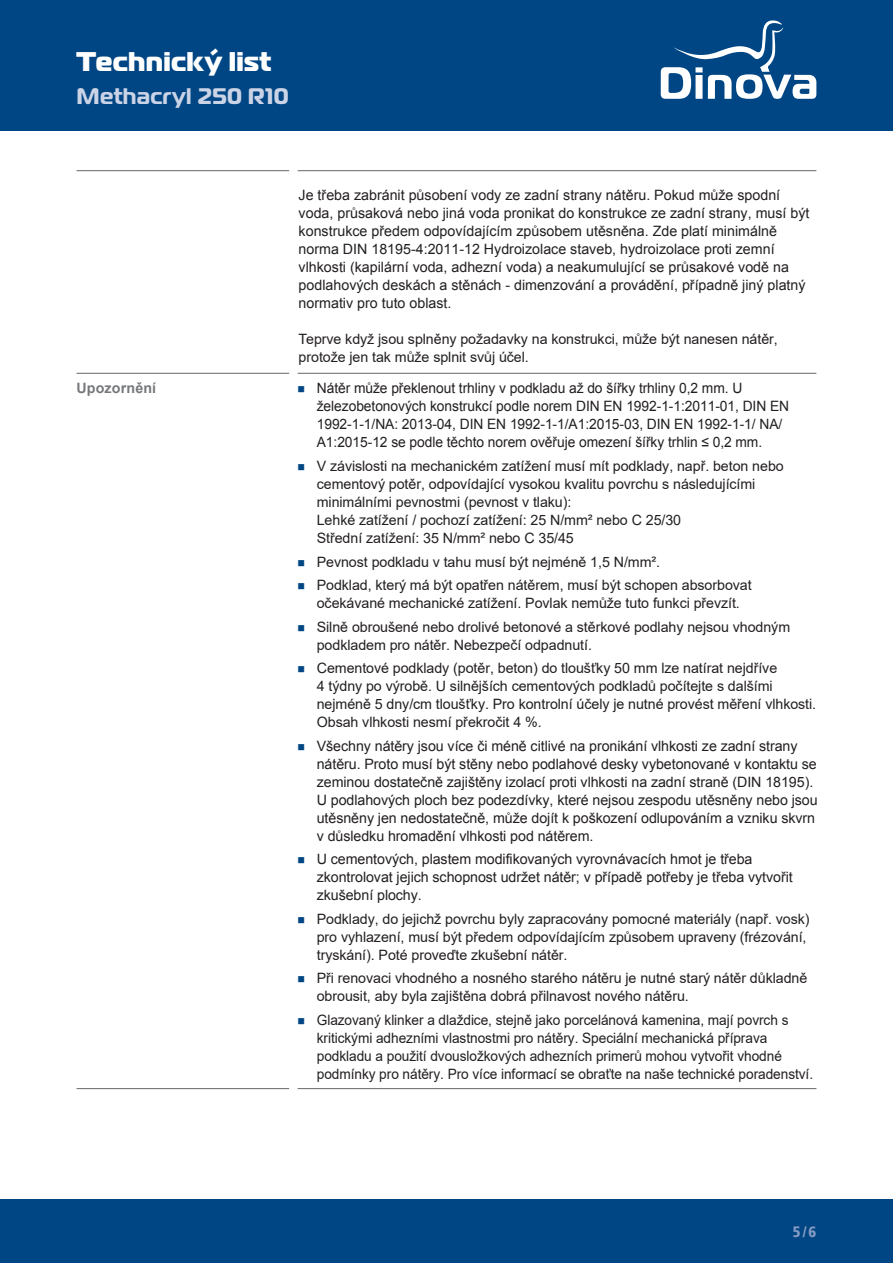
<style>
.page{position:relative;width:893px;height:1263px;background:#fff}
.page>*{position:absolute;margin:0;border:0;box-sizing:border-box;transform-origin:0 0}
.CB_AF_Kopf_TM{font:800 27px "Magistral";letter-spacing:.01em;color:#fff}
.CB_AF_Kopf_Produktname_klein{font:700 22.5px "Magistral";letter-spacing:.015em;color:#cbd3e6}
.t1{font:900 condensed 15px "Frutiger LT";color:#869bc3}
.CB_AF_Text_Standard{font:14.25px/18px "Arial";letter-spacing:-.005em;color:#231f20}
.CB_AF_Text_Standard-2{font:14.25px/18px "Arial";letter-spacing:-.005em;color:#231f20}
.CB_AF_Text_Standard-3{font:14.25px/18px "Arial";letter-spacing:-.005em;color:#231f20;scale:.96 1}
.CB_AF_Abschnitt_Ueberschrift{font:700 14.25px "Arial";letter-spacing:.01em;color:#76787b}
.s1{font-style:inherit}
</style>
<div class="page">
<div style="left:0;top:0;width:893px;height:131px;background:#004684"></div>
<svg style="left:661px;top:20px;width:155px;height:79px"></svg>
<div style="left:0;top:1199px;width:893px;height:64px;background:#004684"></div>
<hr style="left:77px;top:170px;width:212px;height:1px;background:#76787b">
<hr style="left:298px;top:170px;width:518px;height:1px;background:#76787b">
<hr style="left:77px;top:373px;width:212px;height:1px;background:#76787b">
<hr style="left:298px;top:373px;width:518px;height:1px;background:#76787b">
<hr style="left:77px;top:1088px;width:212px;height:1px;background:#76787b">
<hr style="left:298px;top:1088px;width:518px;height:1px;background:#76787b">
<p class="CB_AF_Kopf_TM" style="left:77px;top:43px;width:196px">Technický list</p>
<p class="CB_AF_Kopf_Produktname_klein" style="left:77px;top:81px;width:214px">Methacryl 250 R10</p>
<p class="CB_AF_Text_Standard" style="left:299px;top:186px;width:512px">Je třeba zabránit působení vody ze zadní strany nátěru. Pokud může spodní voda, průsaková nebo jiná voda pronikat do konstrukce ze zadní strany, musí být konstrukce předem odpovídajícím způsobem utěsněna. Zde platí minimálně norma DIN 18195-4:2011-12 Hydroizolace staveb, hydroizolace proti zemní vlhkosti (kapilární voda, adhezní voda) a neakumulující se průsakové vodě na podlahových deskách a stěnách - dimenzování a provádění, případně jiný platný normativ pro tuto oblast.</p>
<p class="CB_AF_Text_Standard-2" style="left:299px;top:330px;width:481px">Teprve když jsou splněny požadavky na konstrukci, může být nanesen nátěr, protože jen tak může splnit svůj účel<span class="s1">.</span></p>
<p class="CB_AF_Abschnitt_Ueberschrift" style="left:77px;top:378px;width:81px">Upozornění</p>
<p class="CB_AF_Text_Standard" style="left:317px;top:380px;width:474px">Nátěr může překlenout trhliny v podkladu až do šířky trhliny 0,2 mm. U železobetonových konstrukcí podle norem DIN EN 1992-1-1:2011-01, DIN EN 1992-1-1/NA: 2013-04, DIN EN 1992-1-1/A1:2015-03, DIN EN 1992-1-1/ NA/ A1:2015-12 se podle těchto norem ověřuje omezení šířky trhlin ≤ 0,2 mm.</p>
<p class="CB_AF_Text_Standard-2" style="left:317px;top:457px;width:468px">V závislosti na mechanickém zatížení musí mít podklady, např. beton nebo cementový potěr, odpovídající vysokou kvalitu povrchu s následujícími minimálními pevnostmi (pevnost v tlaku):<br>Lehké zatížení / pochozí zatížení: 25 N/mm² nebo C 25/30<br>Střední zatížení: 35 N/mm² nebo C 35/45</p>
<p class="CB_AF_Text_Standard-2" style="left:317px;top:550px;width:436px;line-height:23.5px">Pevnost podkladu v tahu musí být nejméně 1,5 N/mm².<br>Podklad, který má být opatřen nátěrem, musí být schopen absorbovat</p>
<p class="CB_AF_Text_Standard-2" style="left:317px;top:591px;width:475px;line-height:23.5px">očekávané mechanické zatížení. Povlak nemůže tuto funkci převzít.<br>Silně obroušené nebo drolivé betonové a stěrkové podlahy nejsou vhodným</p>
<p class="CB_AF_Text_Standard-2" style="left:317px;top:633px;width:462px;line-height:23.5px">podkladem pro nátěr. Nebezpečí odpadnutí.<br>Cementové podklady (potěr, beton) do tloušťky 50 mm lze natírat nejdříve</p>
<p class="CB_AF_Text_Standard-2" style="left:317px;top:677px;width:501px">4 týdny po výrobě. U silnějších cementových podkladů počítejte s dalšími nejméně 5 dny/cm tloušťky. Pro kontrolní účely je nutné provést měření vlhkosti.<br>Obsah vlhkosti nesmí překročit 4 %.</p>
<p class="CB_AF_Text_Standard" style="left:317px;top:737px;width:502px">Všechny nátěry jsou více či méně citlivé na pronikání vlhkosti ze zadní strany nátěru. Proto musí být stěny nebo podlahové desky vybetonované v kontaktu se zeminou dostatečně zajištěny izolací proti vlhkosti na zadní straně (DIN 18195).<br>U podlahových ploch bez podezdívky, které nejsou zespodu utěsněny nebo jsou utěsněny jen nedostatečně, může dojít k poškození odlupováním a vzniku skvrn v důsledku hromadění vlhkosti pod nátěrem.</p>
<p class="CB_AF_Text_Standard" style="left:317px;top:850px;width:477px">U cementových, plastem modifikovaných vyrovnávacích hmot je třeba zkontrolovat jejich schopnost udržet nátěr; v případě potřeby je třeba vytvořit zkušební plochy.</p>
<p class="CB_AF_Text_Standard-2" style="left:317px;top:910px;width:494px">Podklady, do jejichž povrchu byly zapracovány pomocné materiály (např. vosk) pro vyhlazení, musí být předem odpovídajícím způsobem upraveny (frézování, tryskání). Poté proveďte zkušební nátěr.</p>
<p class="CB_AF_Text_Standard-2" style="left:317px;top:969px;width:492px">Při renovaci vhodného a nosného starého nátěru je nutné starý nátěr důkladně obrousit, aby byla zajištěna dobrá přilnavost nového nátěru.</p>
<p class="CB_AF_Text_Standard-3" style="left:317px;top:1011px;width:519px">Glazovaný klinker a dlaždice, stejně jako porcelánová kamenina, mají povrch s kritickými adhezními vlastnostmi pro nátěry. Speciální mechanická příprava podkladu a použití dvousložkových adhezních primerů mohou vytvořit vhodné podmínky pro nátěry. Pro více informací se obraťte na naše technické poradenství.</p>
<p class="t1" style="left:793px;top:1222px;width:25px">5/6</p>
</div>
